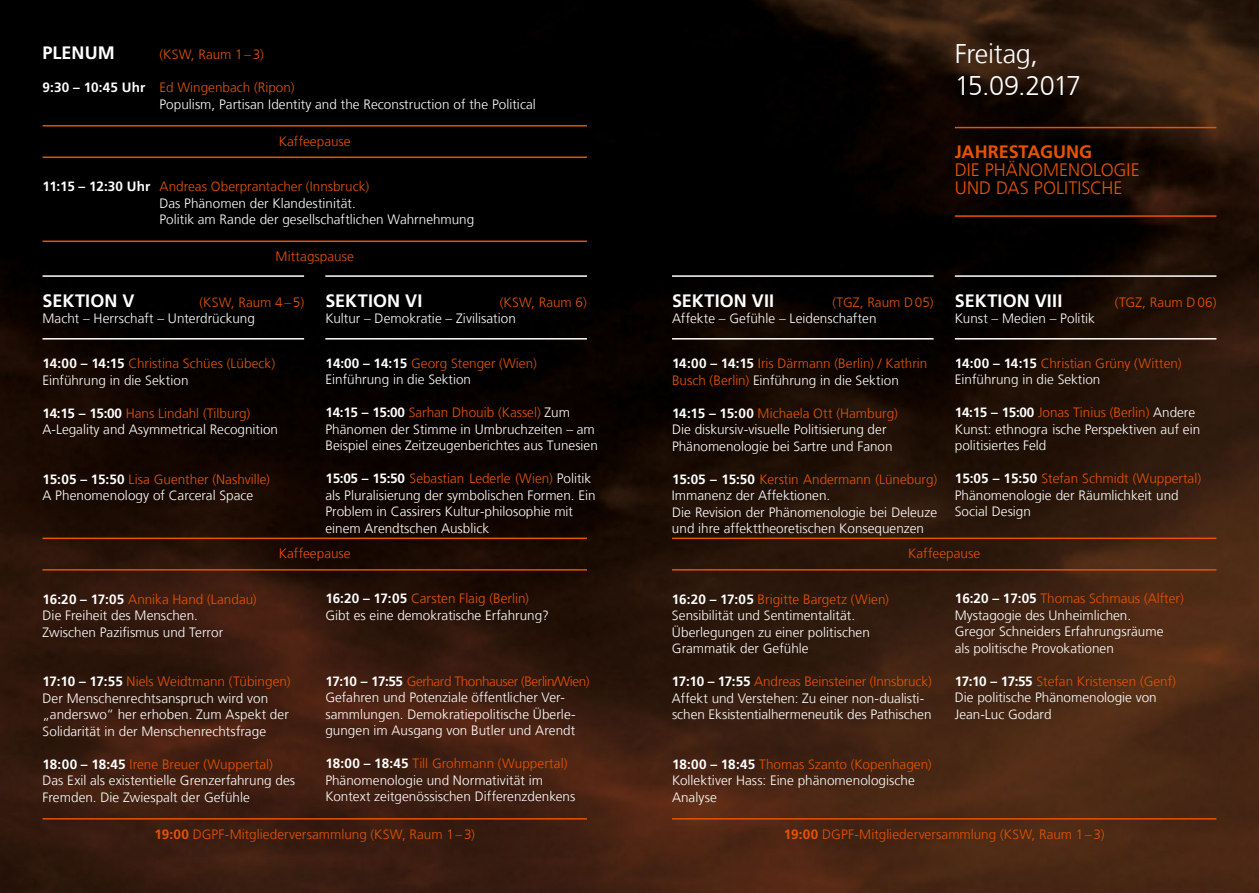
<style>
.page{position:relative;width:1259px;height:893px;background:#fff}
.page>*{position:absolute;margin:0;border:0;box-sizing:border-box;transform-origin:0 0}
.t1{font:300 27px/32.4px "Frutiger LT Com";letter-spacing:-.02em;color:#fff}
.t2{font:700 18px "Frutiger LT Com";letter-spacing:.005em;color:#fff}
.t3{font:300 18px/18px "Frutiger LT Com";letter-spacing:.005em;color:#e75300}
.t4{font:700 18px "Frutiger LT Com";color:#e75300}
.t5{font:300 13.5px/16.5px "Frutiger LT Com";color:#fff}
.t6{font:300 13.5px/16.5px "Frutiger LT Com";color:#e75300}
.s1{font-weight:700}
.s2{color:#e75300}
.s3{font-weight:700;color:#fff}
.s4{color:#fff}
.s5{color:#e75200}
</style>
<div class="page">
<img style="left:0;top:0;width:1259px;height:893px">
<hr style="left:43px;top:338px;width:261px;height:2px;background:#fff">
<hr style="left:672px;top:338px;width:261px;height:2px;background:#fff">
<hr style="left:325px;top:338px;width:262px;height:2px;background:#fff">
<hr style="left:955px;top:338px;width:261px;height:2px;background:#fff">
<hr style="left:43px;top:538px;width:544px;height:1px;background:#e75300">
<hr style="left:43px;top:125px;width:544px;height:2px;background:#e75300">
<hr style="left:43px;top:241px;width:544px;height:1px;background:#e75300">
<hr style="left:43px;top:818px;width:544px;height:2px;background:#e75300">
<hr style="left:672px;top:818px;width:544px;height:2px;background:#e75300">
<hr style="left:672px;top:538px;width:544px;height:1px;background:#e75300">
<hr style="left:43px;top:569px;width:544px;height:2px;background:#e75300">
<hr style="left:43px;top:157px;width:544px;height:1px;background:#e75300">
<hr style="left:672px;top:569px;width:544px;height:2px;background:#e75300">
<hr style="left:43px;top:275px;width:261px;height:2px;background:#fff">
<hr style="left:672px;top:275px;width:261px;height:2px;background:#fff">
<hr style="left:325px;top:275px;width:262px;height:2px;background:#fff">
<hr style="left:955px;top:275px;width:261px;height:2px;background:#fff">
<hr style="left:955px;top:127px;width:261px;height:1px;background:#e75300">
<hr style="left:955px;top:215px;width:261px;height:2px;background:#e75300">
<h2 class="t2" style="left:43px;top:42px;width:74px">PLENUM</h2>
<p class="t6" style="left:159px;top:46px;width:106px">(KSW, Raum 1–3)</p>
<p class="t5" style="left:159px;top:79px;width:378px;text-indent:-117px"><span class="s1">9:30 – 10:45 Uhr</span> <span class="s2">Ed Wingenbach (Ripon)<br></span>Populism, Partisan Identity and the Reconstruction of the Political</p>
<p class="t6" style="left:279px;top:133px;width:73px">Kaffeepause</p>
<p class="t5" style="left:159px;top:178px;width:316px;text-indent:-117px"><span class="s1">11:15 – 12:30 Uhr</span> <span class="s2">Andreas Oberprantacher (Innsbruck)<br></span>Das Phänomen der Klandestinität.<br>Politik am Rande der gesellschaftlichen Wahrnehmung</p>
<p class="t6" style="left:276px;top:248px;width:80px">Mittagspause</p>
<h2 class="t2" style="left:43px;top:290px;width:93px">SEKTION V</h2>
<p class="t6" style="left:199px;top:294px;width:106px">(KSW, Raum 4–5)</p>
<p class="t5" style="left:43px;top:310px;width:214px">Macht – Herrschaft – Unterdrückung</p>
<p class="t6" style="left:43px;top:355px;width:234px"><span class="s3">14:00 – 14:15</span> Christina Schües (Lübeck)<br><span class="s4">Einführung in die Sektion</span></p>
<p class="t5" style="left:43px;top:405px;width:237px"><span class="s1">14:15 – 15:00</span> <span class="s2">Hans Lindahl (Tilburg)<br></span>A-Legality and Asymmetrical Recognition</p>
<p class="t5" style="left:43px;top:471px;width:229px"><span class="s1">15:05 – 15:50</span> <span class="s2">Lisa Guenther (Nashville)<br></span>A Phenomenology of Carceral Space</p>
<h2 class="t2" style="left:325px;top:290px;width:99px">SEKTION VI</h2>
<p class="t6" style="left:500px;top:294px;width:89px">(KSW, Raum 6)</p>
<p class="t5" style="left:325px;top:310px;width:192px">Kultur – Demokratie – Zivilisation</p>
<p class="t5" style="left:325px;top:355px;width:213px"><span class="s1">14:00 – 14:15</span> <span class="s2">Georg Stenger (Wien)<br></span>Einführung in die Sektion</p>
<p class="t5" style="left:325px;top:404px;width:274px"><span class="s1">14:15 – 15:00</span> <span class="s2">Sarhan Dhouib (Kassel)</span> Zum<br>Phänomen der Stimme in Umbruchzeiten – am<br>Beispiel eines Zeitzeugenberichtes aus Tunesien</p>
<p class="t5" style="left:325px;top:470px;width:272px"><span class="s1">15:05 – 15:50</span> <span class="s5">Sebastian Lederle (Wien)</span> Politik als Pluralisierung der symbolischen Formen. Ein Problem in Cassirers Kultur-philosophie mit einem Arendtschen Ausblick</p>
<p class="t6" style="left:279px;top:545px;width:73px">Kaffeepause</p>
<p class="t5" style="left:43px;top:591px;width:216px"><span class="s1">16:20 – 17:05</span> <span class="s2">Annika Hand (Landau)<br></span>Die Freiheit des Menschen.<br>Zwischen Pazifismus und Terror</p>
<p class="t5" style="left:43px;top:673px;width:249px"><span class="s1">17:10 – 17:55</span> <span class="s2">Niels Weidtmann (Tübingen)<br></span>Der Menschenrechtsanspruch wird von „anderswo“ her erhoben. Zum Aspekt der Solidarität in der Menschenrechtsfrage</p>
<p class="t5" style="left:43px;top:756px;width:254px"><span class="s1">18:00 – 18:45</span> <span class="s2">Irene Breuer (Wuppertal)<br></span>Das Exil als existentielle Grenzerfahrung des<br>Fremden. Die Zwiespalt der Gefühle</p>
<p class="t5" style="left:325px;top:591px;width:225px"><span class="s1">16:20 – 17:05</span> <span class="s2">Carsten Flaig (Berlin)<br></span>Gibt es eine demokratische Erfahrung?</p>
<p class="t5" style="left:325px;top:673px;width:266px"><span class="s1">17:10 – 17:55</span> <span class="s2">Gerhard Thonhauser (Berlin/Wien)<br></span>Gefahren und Potenziale öffentlicher Ver&shy;sammlungen. Demokratiepolitische Überle&shy;gungen im Ausgang von Butler und Arendt</p>
<p class="t5" style="left:325px;top:756px;width:251px"><span class="s1">18:00 – 18:45</span> <span class="s2">Till Grohmann (Wuppertal)<br></span>Phänomenologie und Normativität im<br>Kontext zeitgenössischen Differenzdenkens</p>
<h1 class="t1" style="left:955px;top:37px;width:128px">Freitag,<br>15.09.2017</h1>
<h2 class="t4" style="left:955px;top:141px;width:139px">JAHRESTAGUNG</h2>
<h2 class="t3" style="left:955px;top:161px;width:186px">DIE PHÄNOMENOLOGIE<br>UND DAS POLITISCHE</h2>
<h2 class="t2" style="left:672px;top:290px;width:104px">SEKTION VII</h2>
<p class="t6" style="left:832px;top:294px;width:103px">(TGZ, Raum D05)</p>
<p class="t5" style="left:672px;top:310px;width:206px">Affekte – Gefühle – Leidenschaften</p>
<p class="t6" style="left:672px;top:355px;width:257px"><span class="s3">14:00 – 14:15</span> Iris Därmann (Berlin) / Kathrin<br>Busch (Berlin) <span class="s4">Einführung in die Sektion</span></p>
<p class="t5" style="left:672px;top:405px;width:227px"><span class="s1">14:15 – 15:00</span> <span class="s2">Michaela Ott (Hamburg)<br></span>Die diskursiv-visuelle Politisierung der<br>Phänomenologie bei Sartre und Fanon</p>
<p class="t5" style="left:672px;top:471px;width:267px"><span class="s1">15:05 – 15:50</span> <span class="s2">Kerstin Andermann (Lüneburg)<br></span>Immanenz der Affektionen.<br>Die Revision der Phänomenologie bei Deleuze und ihre affekttheoretischen Konsequenzen</p>
<h2 class="t2" style="left:955px;top:290px;width:109px">SEKTION VIII</h2>
<p class="t6" style="left:1114px;top:294px;width:103px">(TGZ, Raum D06)</p>
<p class="t5" style="left:955px;top:310px;width:142px">Kunst – Medien – Politik</p>
<p class="t6" style="left:955px;top:355px;width:228px"><span class="s3">14:00 – 14:15</span> Christian Grüny (Witten)<br><span class="s4">Einführung in die Sektion</span></p>
<p class="t5" style="left:955px;top:405px;width:247px"><span class="s1">14:15 – 15:00</span> <span class="s2">Jonas Tinius (Berlin)</span> Andere<br>Kunst: ethnogra ische Perspektiven auf ein politisiertes Feld</p>
<p class="t5" style="left:955px;top:471px;width:248px"><span class="s1">15:05 – 15:50</span> <span class="s5">Stefan Schmidt (Wuppertal)<br></span>Phänomenologie der Räumlichkeit und<br>Social Design</p>
<p class="t6" style="left:908px;top:545px;width:73px">Kaffeepause</p>
<p class="t5" style="left:672px;top:591px;width:218px"><span class="s1">16:20 – 17:05</span> <span class="s2">Brigitte Bargetz (Wien)<br></span>Sensibilität und Sentimentalität.<br>Überlegungen zu einer politischen Grammatik der Gefühle</p>
<p class="t5" style="left:672px;top:673px;width:261px"><span class="s1">17:10 – 17:55</span> <span class="s2">Andreas Beinsteiner (Innsbruck)<br></span>Affekt und Verstehen: Zu einer non-dualisti&shy;schen Eksistentialhermeneutik des Pathischen</p>
<p class="t5" style="left:672px;top:756px;width:261px"><span class="s1">18:00 – 18:45</span> <span class="s2">Thomas Szanto (Kopenhagen)<br></span>Kollektiver Hass: Eine phänomenologische<br>Analyse</p>
<p class="t5" style="left:955px;top:591px;width:230px"><span class="s1">16:20 – 17:05</span> <span class="s5">Thomas Schmaus (Alfter)<br></span>Mystagogie des Unheimlichen.<br>Gregor Schneiders Erfahrungsräume<br>als politische Provokationen</p>
<p class="t5" style="left:955px;top:673px;width:223px"><span class="s1">17:10 – 17:55</span> <span class="s5">Stefan Kristensen (Genf)<br></span>Die politische Phänomenologie von<br>Jean-Luc Godard</p>
<p class="t6" style="left:154px;top:826px;width:322px"><span class="s1">19:00</span> DGPF-Mitgliederversammlung (KSW, Raum 1–3)</p>
<p class="t6" style="left:784px;top:826px;width:322px"><span class="s1">19:00</span> DGPF-Mitgliederversammlung (KSW, Raum 1–3)</p>
</div>
